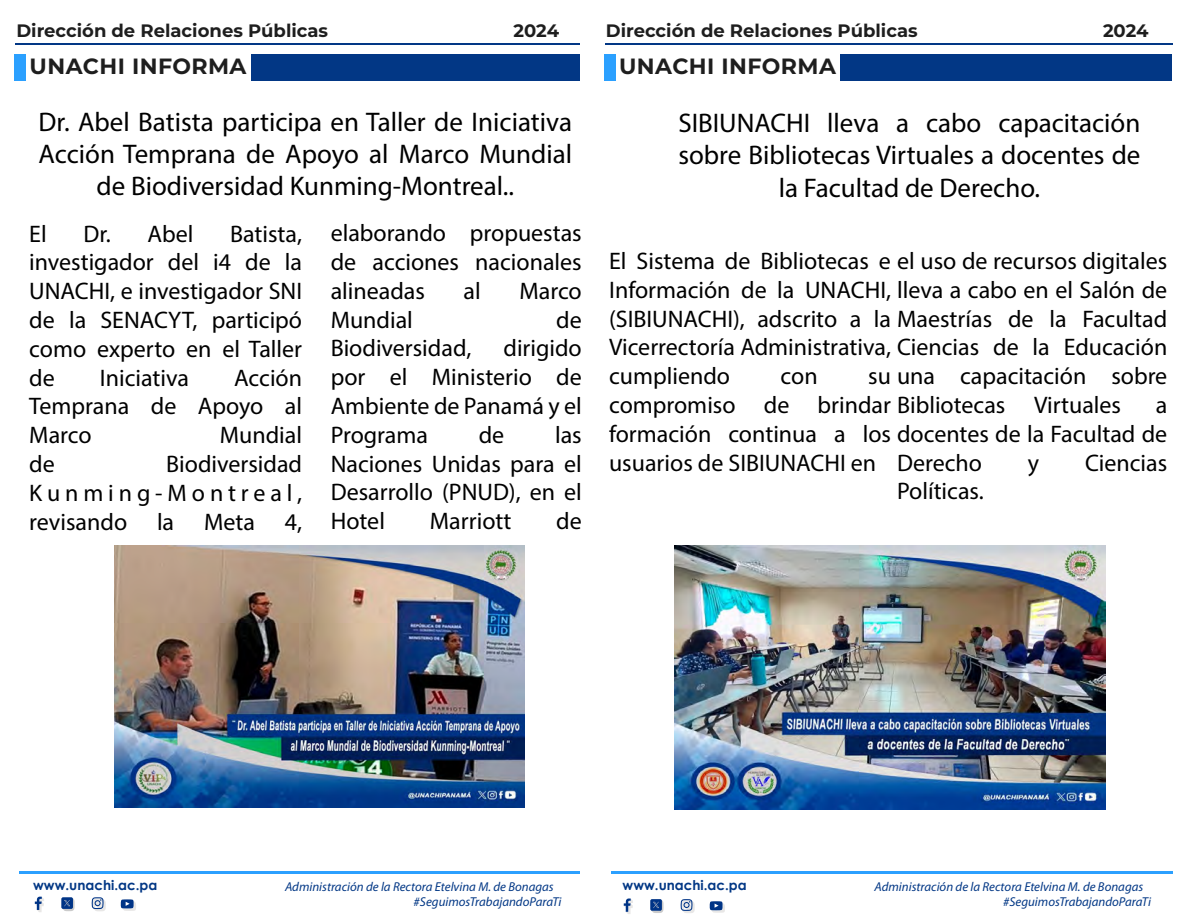
<style>
.page{position:relative;width:1188px;height:918px;background:#fff}
.page>*{position:absolute;margin:0;border:0;box-sizing:border-box;transform-origin:0 0}
.t1{font:27px/32.4px "Myriad Pro";color:#000;text-align:center}
.t2{font:24px/28.8px "Myriad Pro";color:#000;text-align:justify}
.t3{font:700 22.05px "Montserrat";letter-spacing:.02em;color:#1e1e1e}
.t4{font:700 18px "Montserrat";color:#1e1e1e}
.t5{font:700 13.5px "Century Gothic";color:#023785}
.t6{font:italic 12.9px/14.2px "Myriad Pro";color:#023785}
</style>
<div class="page">
<hr style="left:15px;top:43px;width:568px;height:2px;background:#023785">
<div style="left:251px;top:54px;width:331px;height:27px;background:#023785"></div>
<div style="left:15px;top:54px;width:11px;height:27px;background:#2ba0ff"></div>
<hr style="left:19px;top:871px;width:561px;height:3px;background:#2ba0ff">
<hr style="left:605px;top:43px;width:567px;height:2px;background:#023785">
<div style="left:841px;top:54px;width:331px;height:27px;background:#023785"></div>
<div style="left:604px;top:54px;width:11px;height:27px;background:#2ba0ff"></div>
<hr style="left:611px;top:871px;width:561px;height:3px;background:#2ba0ff">
<svg style="left:624px;top:898px;width:9px;height:16px"></svg>
<svg style="left:681px;top:899px;width:14px;height:14px"></svg>
<svg style="left:710px;top:901px;width:15px;height:12px"></svg>
<svg style="left:650px;top:900px;width:14px;height:13px"></svg>
<svg style="left:35px;top:897px;width:9px;height:15px"></svg>
<svg style="left:92px;top:897px;width:14px;height:14px"></svg>
<svg style="left:121px;top:899px;width:15px;height:12px"></svg>
<svg style="left:61px;top:898px;width:14px;height:13px"></svg>
<img style="left:115px;top:546px;width:409px;height:262px">
<img style="left:675px;top:546px;width:431px;height:263px">
<p class="t4" style="left:16px;top:17px;width:313px">Dirección de Relaciones Públicas</p>
<p class="t4" style="left:514px;top:18px;width:47px">2024</p>
<p class="t3" style="left:30px;top:50px;width:218px">UNACHI INFORMA</p>
<p class="t1" style="left:39px;top:105px;width:535px">Dr. Abel Batista participa en Taller de Iniciativa<br>Acción Temprana de Apoyo al Marco Mundial de Biodiversidad Kunming-Montreal..</p>
<p class="t2" style="left:29px;top:219px;width:19px">El</p>
<p class="t2" style="left:83px;top:219px;width:112px">Dr. Abel</p>
<p class="t2" style="left:331px;top:218px;width:253px">elaborando propuestas de acciones nacionales alineadas</p>
<p class="t2" style="left:29px;top:219px;width:274px;text-indent:201px">Batista, investigador del i4 de la UNACHI, e investigador SNI de la SENACYT, participó como experto en el Taller de</p>
<p class="t2" style="left:464px;top:276px;width:19px">al</p>
<p class="t2" style="left:519px;top:276px;width:64px">Marco</p>
<p class="t2" style="left:331px;top:305px;width:84px">Mundial</p>
<p class="t2" style="left:556px;top:305px;width:27px">de</p>
<p class="t2" style="left:331px;top:334px;width:142px">Biodiversidad,</p>
<p class="t2" style="left:331px;top:334px;width:253px;text-indent:173px">dirigido por el Ministerio de Ambiente de Panamá y el Programa</p>
<p class="t2" style="left:29px;top:363px;width:274px;text-indent:205px">Acción Temprana de Apoyo al Marco</p>
<p class="t2" style="left:100px;top:363px;width:91px">Iniciativa</p>
<p class="t2" style="left:331px;top:420px;width:253px;text-indent:224px">las Naciones Unidas para el Desarrollo (PNUD), en el Hotel</p>
<p class="t2" style="left:479px;top:420px;width:27px">de</p>
<p class="t2" style="left:220px;top:420px;width:84px">Mundial</p>
<p class="t2" style="left:29px;top:449px;width:27px">de</p>
<p class="t2" style="left:29px;top:449px;width:274px;text-indent:137px">Biodiversidad Kunming-Montreal, revisando la Meta 4,</p>
<p class="t2" style="left:430px;top:506px;width:83px">Marriott</p>
<p class="t2" style="left:556px;top:506px;width:27px">de</p>
<p class="t4" style="left:606px;top:17px;width:313px">Dirección de Relaciones Públicas</p>
<p class="t4" style="left:1103px;top:18px;width:47px">2024</p>
<p class="t3" style="left:619px;top:50px;width:218px">UNACHI INFORMA</p>
<p class="t1" style="left:678px;top:106px;width:463px">SIBIUNACHI lleva a cabo capacitación sobre Bibliotecas Virtuales a docentes de la Facultad de Derecho.</p>
<p class="t2" style="left:609px;top:246px;width:560px">El Sistema de Bibliotecas e el uso de recursos digitales Información de la UNACHI, lleva a cabo en el Salón de (SIBIUNACHI), adscrito a la Maestrías de la Facultad Vicerrectoría Administrativa, Ciencias de la Educación cumpliendo</p>
<p class="t2" style="left:609px;top:361px;width:560px;text-align:left;text-indent:259px">su una capacitación sobre compromiso de brindar Bibliotecas Virtuales formación continua a los docentes de la Facultad de usuarios de SIBIUNACHI en</p>
<p class="t2" style="left:781px;top:361px;width:39px">con</p>
<p class="t2" style="left:1156px;top:390px;width:13px">a</p>
<p class="t2" style="left:897px;top:448px;width:86px">Derecho</p>
<p class="t2" style="left:1028px;top:448px;width:13px">y</p>
<p class="t2" style="left:1085px;top:448px;width:84px">Ciencias</p>
<p class="t2" style="left:897px;top:477px;width:88px">Políticas.</p>
<p class="t5" style="left:33px;top:875px;width:126px">www.unachi.ac.pa</p>
<p class="t6" style="left:414px;top:880px;width:149px;text-indent:-129px">Administración de la Rectora Etelvina M. de Bonagas #SeguimosTrabajandoParaTi</p>
<p class="t5" style="left:623px;top:875px;width:126px">www.unachi.ac.pa</p>
<p class="t6" style="left:1003px;top:880px;width:149px;text-indent:-129px">Administración de la Rectora Etelvina M. de Bonagas #SeguimosTrabajandoParaTi</p>
</div>
